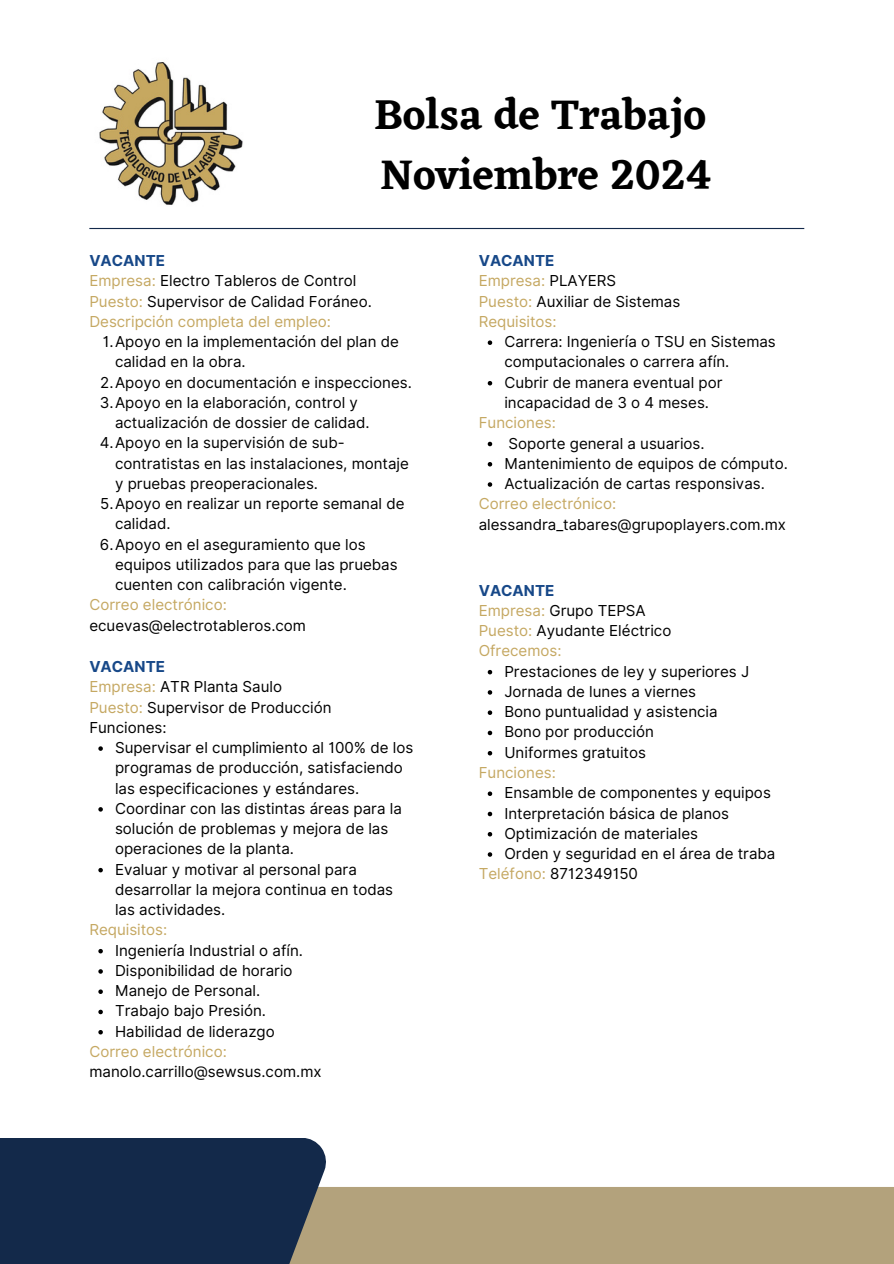
<style>
.page{position:relative;width:894px;height:1264px;background:#fff}
.page>*{position:absolute;margin:0;border:0;box-sizing:border-box;transform-origin:0 0}
.t1{font:600 43.2px/59.7px "Eczar";color:#000}
.t2{font:15.15px/20.2px "Inter";color:#000}
.t3{font:15.15px "Inter";color:#c5a862}
.t4{font:700 15.15px "Inter";color:#174888}
.s1{color:#c5a862}
.s2{color:#000}
</style>
<div class="page">
<hr style="left:89px;top:228px;width:715px;height:1px;background:#13294a">
<img style="left:99px;top:62px;width:144px;height:143px">
<div style="left:181px;top:1186px;width:712px;height:77px;background:#b3a27c"></div>
<div style="left:0;top:1137px;width:326px;height:126px;background:#13294a"></div>
<svg style="left:487px;top:340px;width:5px;height:5px"></svg>
<svg style="left:487px;top:381px;width:5px;height:4px"></svg>
<svg style="left:487px;top:442px;width:5px;height:4px"></svg>
<svg style="left:487px;top:462px;width:5px;height:4px"></svg>
<svg style="left:487px;top:482px;width:5px;height:5px"></svg>
<svg style="left:98px;top:746px;width:5px;height:4px"></svg>
<svg style="left:98px;top:807px;width:5px;height:4px"></svg>
<svg style="left:98px;top:867px;width:5px;height:5px"></svg>
<svg style="left:98px;top:949px;width:5px;height:4px"></svg>
<svg style="left:98px;top:969px;width:5px;height:4px"></svg>
<svg style="left:98px;top:989px;width:5px;height:4px"></svg>
<svg style="left:98px;top:1009px;width:5px;height:5px"></svg>
<svg style="left:98px;top:1030px;width:5px;height:4px"></svg>
<svg style="left:487px;top:670px;width:5px;height:4px"></svg>
<svg style="left:487px;top:690px;width:5px;height:4px"></svg>
<svg style="left:487px;top:710px;width:5px;height:5px"></svg>
<svg style="left:487px;top:730px;width:5px;height:5px"></svg>
<svg style="left:487px;top:751px;width:5px;height:4px"></svg>
<svg style="left:487px;top:791px;width:5px;height:5px"></svg>
<svg style="left:487px;top:811px;width:5px;height:5px"></svg>
<svg style="left:487px;top:832px;width:5px;height:4px"></svg>
<svg style="left:487px;top:852px;width:5px;height:4px"></svg>
<p class="t1" style="left:374px;top:84px;width:339px">Bolsa de Trabajo<br>Noviembre 2024</p>
<h1 class="t4" style="left:89px;top:251px;width:77px">VACANTE</h1>
<p class="t2" style="left:89px;top:271px;width:268px"><span class="s1">Empresa:</span> Electro Tableros de Control</p>
<p class="t2" style="left:89px;top:291px;width:284px"><span class="s1">Puesto:</span> Supervisor de Calidad Foráneo.</p>
<p class="t3" style="left:89px;top:312px;width:243px">Descripción completa del empleo:</p>
<p class="t2" style="left:115px;top:331px;width:285px;text-indent:-12px">1.Apoyo en la implementación del plan de calidad en la obra.</p>
<p class="t2" style="left:100px;top:372px;width:313px">2.Apoyo en documentación e inspecciones.</p>
<p class="t2" style="left:115px;top:392px;width:256px;text-indent:-15px">3.Apoyo en la elaboración, control y actualización de dossier de calidad.</p>
<p class="t2" style="left:115px;top:433px;width:295px;text-indent:-15px">4.Apoyo en la supervisión de sub&shy;contratistas en las instalaciones, montaje y pruebas preoperacionales.</p>
<p class="t2" style="left:115px;top:493px;width:291px;text-indent:-15px">5.Apoyo en realizar un reporte semanal de calidad.</p>
<p class="t2" style="left:115px;top:534px;width:284px;text-indent:-15px">6.Apoyo en el aseguramiento que los equipos utilizados para que las pruebas cuenten con calibración vigente.</p>
<p class="t2" style="left:89px;top:595px;width:218px"><span class="s1">Correo electrónico: </span>ecuevas@electrotableros.com</p>
<p class="t4" style="left:89px;top:657px;width:77px">VACANTE</p>
<p class="t2" style="left:89px;top:676px;width:194px"><span class="s1">Empresa:</span> ATR Planta Saulo</p>
<p class="t2" style="left:89px;top:697px;width:244px"><span class="s1">Puesto:</span> Supervisor de Producción</p>
<p class="t2" style="left:89px;top:717px;width:79px">Funciones:</p>
<p class="t2" style="left:115px;top:737px;width:299px">Supervisar el cumplimiento al 100% de los programas de producción, satisfaciendo las especificaciones y estándares.</p>
<p class="t2" style="left:115px;top:798px;width:288px">Coordinar con las distintas áreas para la solución de problemas y mejora de las operaciones de la planta.</p>
<p class="t2" style="left:115px;top:859px;width:279px">Evaluar y motivar al personal para desarrollar la mejora continua en todas las actividades.</p>
<p class="t3" style="left:89px;top:920px;width:79px">Requisitos:</p>
<p class="t2" style="left:115px;top:940px;width:189px">Ingeniería Industrial o afín.</p>
<p class="t2" style="left:115px;top:960px;width:179px">Disponibilidad de horario</p>
<p class="t2" style="left:115px;top:980px;width:147px">Manejo de Personal.</p>
<p class="t2" style="left:115px;top:1000px;width:152px">Trabajo bajo Presión.</p>
<p class="t2" style="left:115px;top:1021px;width:161px">Habilidad de liderazgo</p>
<p class="t2" style="left:89px;top:1041px;width:234px"><span class="s1">Correo electrónico: </span>manolo.carrillo@sewsus.com.mx</p>
<p class="t4" style="left:478px;top:251px;width:77px">VACANTE</p>
<p class="t3" style="left:478px;top:272px;width:139px">Empresa: <span class="s2">PLAYERS</span></p>
<p class="t2" style="left:478px;top:291px;width:203px"><span class="s1">Puesto:</span> Auxiliar de Sistemas</p>
<p class="t3" style="left:478px;top:312px;width:79px">Requisitos:</p>
<p class="t2" style="left:504px;top:331px;width:273px">Carrera: Ingeniería o TSU en Sistemas computacionales o carrera afín.</p>
<p class="t2" style="left:504px;top:372px;width:219px">Cubrir de manera eventual por incapacidad de 3 o 4 meses.</p>
<p class="t3" style="left:478px;top:413px;width:79px">Funciones:</p>
<p class="t2" style="left:508px;top:433px;width:197px">Soporte general a usuarios.</p>
<p class="t2" style="left:504px;top:453px;width:285px">Mantenimiento de equipos de cómputo.</p>
<p class="t2" style="left:504px;top:473px;width:262px">Actualización de cartas responsivas.</p>
<p class="t2" style="left:478px;top:493px;width:308px"><span class="s1">Correo electrónico: </span>alessandra_tabares@grupoplayers.com.mx</p>
<p class="t4" style="left:478px;top:581px;width:77px">VACANTE</p>
<p class="t2" style="left:478px;top:600px;width:168px"><span class="s1">Empresa:</span> Grupo TEPSA</p>
<p class="t2" style="left:478px;top:620px;width:194px"><span class="s1">Puesto:</span> Ayudante Eléctrico</p>
<p class="t3" style="left:478px;top:642px;width:84px">Ofrecemos:</p>
<p class="t2" style="left:504px;top:661px;width:246px">Prestaciones de ley y superiores J</p>
<p class="t2" style="left:504px;top:681px;width:193px">Jornada de lunes a viernes</p>
<p class="t2" style="left:504px;top:701px;width:215px">Bono puntualidad y asistencia</p>
<p class="t2" style="left:504px;top:721px;width:151px">Bono por producción</p>
<p class="t2" style="left:504px;top:742px;width:143px">Uniformes gratuitos</p>
<p class="t3" style="left:478px;top:763px;width:79px">Funciones:</p>
<p class="t2" style="left:504px;top:782px;width:268px">Ensamble de componentes y equipos</p>
<p class="t2" style="left:504px;top:802px;width:226px">Interpretación básica de planos</p>
<p class="t2" style="left:504px;top:823px;width:195px">Optimización de materiales</p>
<p class="t2" style="left:504px;top:843px;width:272px">Orden y seguridad en el área de traba</p>
<p class="t2" style="left:478px;top:863px;width:161px"><span class="s1">Teléfono:</span> 8712349150</p>
</div>
